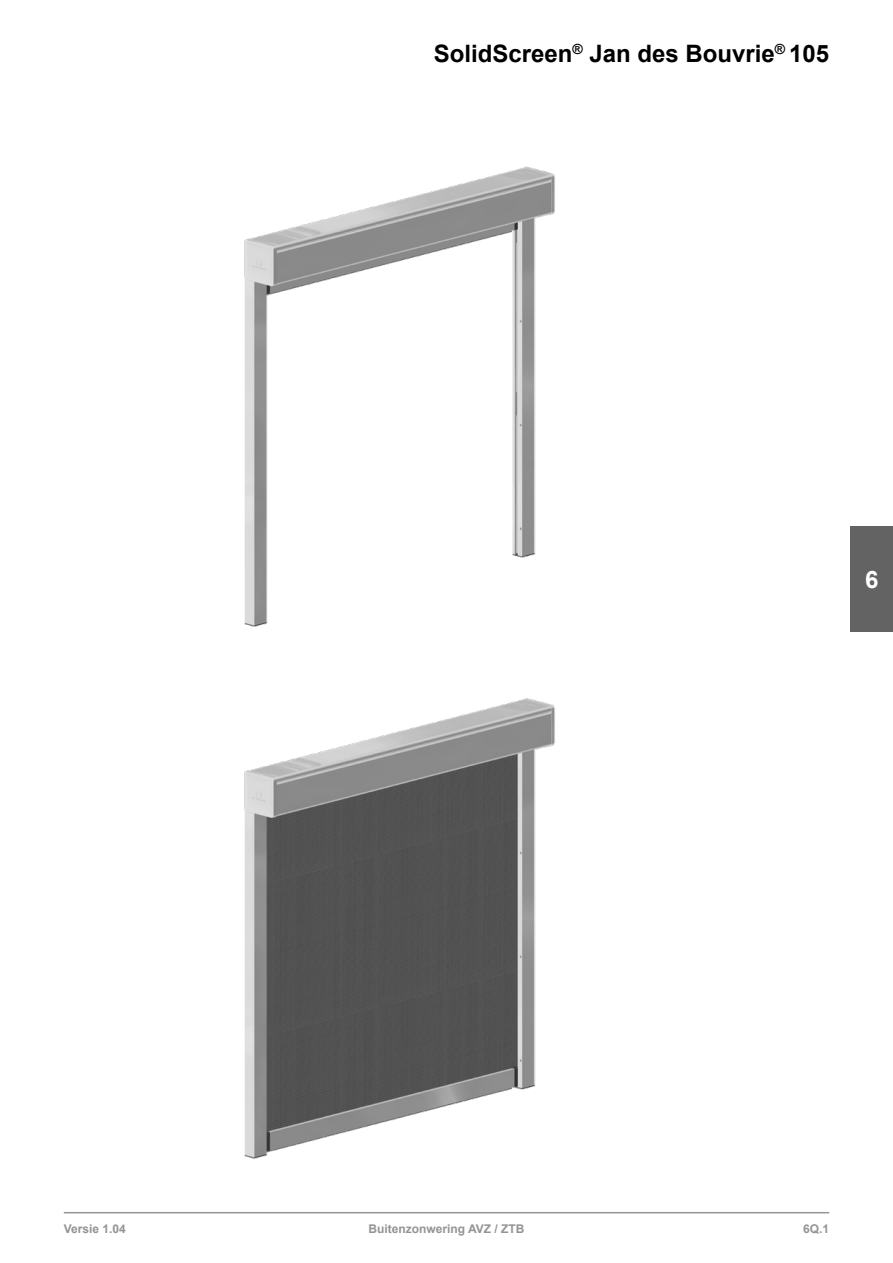
<style>
.page{position:relative;width:893px;height:1263px;background:#fff}
.page>*{position:absolute;margin:0;border:0;box-sizing:border-box;transform-origin:0 0}
.t1{font:700 24px "Arial";color:#000}
.t2{font:700 24px "Arial";color:#fff}
.t3{font:700 12px "Arial";color:#949494}
</style>
<div class="page">
<div style="left:850px;top:526px;width:43px;height:105px;background:#636363"></div>
<hr style="left:64px;top:1212px;width:765px;height:1px;background:#949494">
<img style="left:244px;top:166px;width:311px;height:461px">
<img style="left:244px;top:698px;width:311px;height:461px">
<h1 class="t1" style="left:434px;top:37px;width:397px">SolidScreen<sup>®</sup> Jan des Bouvrie<sup>®</sup> 105</h1>
<h1 class="t2" style="left:865px;top:562px;width:15px">6</h1>
<p class="t3" style="left:64px;top:1220px;width:64px">Versie 1.04</p>
<p class="t3" style="left:368px;top:1220px;width:157px">Buitenzonwering AVZ / ZTB</p>
<p class="t3" style="left:803px;top:1220px;width:28px">6Q.1</p>
</div>
